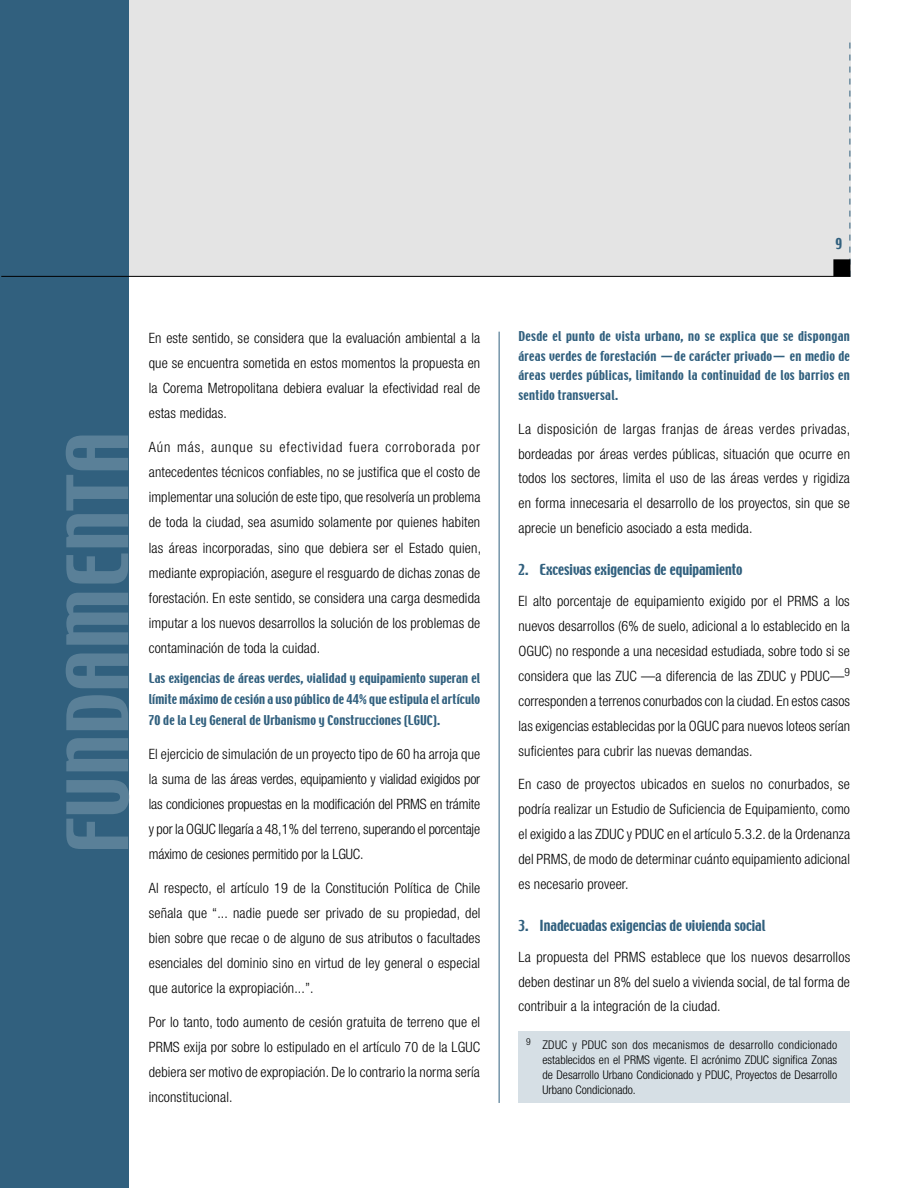
<style>
.page{position:relative;width:918px;height:1188px;background:#fff}
.page>*{position:absolute;margin:0;border:0;box-sizing:border-box;transform-origin:0 0}
.t1{font:75px "Techno";color:#5a8098}
.t2{font:300 condensed 14.25px/25px "Helvetica Neue";letter-spacing:.01em;color:#000;text-align:justify}
.t3{font:13.5px "Techno";color:#31607e}
.t4{font:12px/19.5px "Techno";letter-spacing:.02em;color:#31607e;text-align:justify}
.t5{font:300 condensed 12px/15px "Helvetica Neue";color:#000;text-align:justify}
</style>
<div class="page">
<div style="left:128px;top:0;width:722px;height:276px;background:#e4e4e4"></div>
<div style="left:0;top:0;width:128px;height:1188px;background:#31607e"></div>
<hr style="left:499px;top:332px;width:1px;height:771px;background:#31607e">
<svg style="left:850px;top:43px;width:1px;height:234px"></svg>
<div style="left:834px;top:260px;width:16px;height:16px;background:#000"></div>
<div style="left:833px;top:259px;width:17px;height:17px;border:2px solid #000"></div>
<hr style="left:1px;top:276px;width:849px;height:1px;background:#000">
<div style="left:519px;top:1031px;width:331px;height:72px;background:#d6dfe5"></div>
<svg style="left:836px;top:238px;width:6px;height:11px"></svg>
<h1 class="t1" style="left:47px;top:854px;width:424px;rotate:-90deg">FUNDAMENTA</h1>
<p class="t2" style="left:149px;top:325px;width:333px">En este sentido, se considera que la evaluación ambiental a la que se encuentra sometida en estos momentos la propuesta en la Corema Metropolitana debiera evaluar la efectividad real de estas medidas.</p>
<p class="t2" style="left:149px;top:435px;width:334px">Aún más, aunque su efectividad fuera corroborada por antecedentes técnicos confiables, no se justifica que el costo de implementar una solución de este tipo, que resolvería un problema de toda la ciudad, sea asumido solamente por quienes habiten las áreas incorporadas, sino que debiera ser el Estado quien, mediante expropiación, asegure el resguardo de dichas zonas de forestación. En este sentido, se considera una carga desmedida imputar a los nuevos desarrollos la solución de los problemas de contaminación de toda la cuidad.</p>
<p class="t4" style="left:149px;top:668px;width:333px;line-height:21px">Las exigencias de áreas verdes, vialidad y equipamiento superan el límite máximo de cesión a uso público de 44% que estipula el artículo 70 de la Ley General de Urbanismo y Construcciones (LGUC).</p>
<p class="t2" style="left:149px;top:741px;width:333px">El ejercicio de simulación de un proyecto tipo de 60 ha arroja que la suma de las áreas verdes, equipamiento y vialidad exigidos por las condiciones propuestas en la modificación del PRMS en trámite y por la OGUC llegaría a 48,1% del terreno, superando el porcentaje máximo de cesiones permitido por la LGUC.</p>
<p class="t2" style="left:149px;top:875px;width:333px">Al respecto, el artículo 19 de la Constitución Política de Chile señala que “... nadie puede ser privado de su propiedad, del bien sobre que recae o de alguno de sus atributos o facultades esenciales del dominio sino en virtud de ley general o especial que autorice la expropiación...”.</p>
<p class="t2" style="left:149px;top:1010px;width:333px">Por lo tanto, todo aumento de cesión gratuita de terreno que el PRMS exija por sobre lo estipulado en el artículo 70 de la LGUC debiera ser motivo de expropiación. De lo contrario la norma sería inconstitucional.</p>
<p class="t4" style="left:519px;top:327px;width:333px">Desde el punto de vista urbano, no se explica que se dispongan áreas verdes de forestación —de carácter privado— en medio de áreas verdes públicas, limitando la continuidad de los barrios en sentido transversal.</p>
<p class="t2" style="left:519px;top:416px;width:333px">La disposición de largas franjas de áreas verdes privadas, bordeadas por áreas verdes públicas, situación que ocurre en todos los sectores, limita el uso de las áreas verdes y rigidiza en forma innecesaria el desarrollo de los proyectos, sin que se aprecie un beneficio asociado a esta medida.</p>
<p class="t3" style="left:519px;top:561px;width:226px">2. Excesivas exigencias de equipamiento</p>
<p class="t2" style="left:519px;top:589px;width:333px;text-align:left">El alto porcentaje de equipamiento exigido por el PRMS a los nuevos desarrollos (6% de suelo, adicional a lo establecido en la OGUC) no responde a una necesidad estudiada, sobre todo si se considera que las ZUC —a diferencia de las ZDUC y PDUC— corresponden a terrenos conurbados con la ciudad. En estos casos las exigencias establecidas por la OGUC para nuevos loteos serían suficientes para cubrir las nuevas demandas.</p>
<p class="t2" style="left:519px;top:772px;width:333px">En caso de proyectos ubicados en suelos no conurbados, se podría realizar un Estudio de Suficiencia de Equipamiento, como el exigido a las ZDUC y PDUC en el artículo 5.3.2. de la Ordenanza del PRMS, de modo de determinar cuánto equipamiento adicional es necesario proveer.</p>
<p class="t3" style="left:519px;top:916px;width:248px">3. Inadecuadas exigencias de vivienda social</p>
<p class="t2" style="left:519px;top:944px;width:333px">La propuesta del PRMS establece que los nuevos desarrollos deben destinar un 8% del suelo a vivienda social, de tal forma de contribuir a la integración de la ciudad.</p>
<p class="t5" style="left:543px;top:1038px;width:296px;text-indent:-16px"><sup>9</sup> ZDUC y PDUC son dos mecanismos de desarrollo condicionado establecidos en el PRMS vigente. El acrónimo ZDUC significa Zonas de Desarrollo Urbano Condicionado y PDUC, Proyectos de Desarrollo Urbano Condicionado.</p>
</div>
